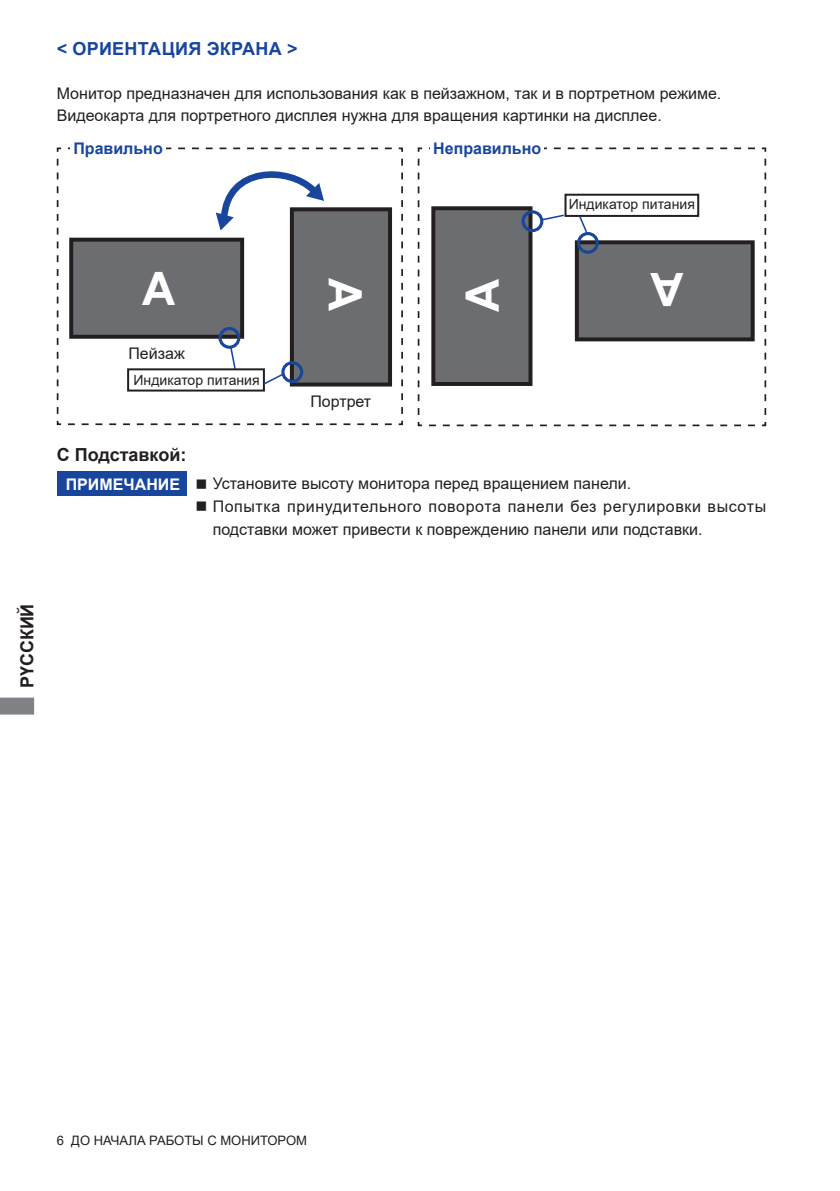
<style>
.page{position:relative;width:840px;height:1191px;background:#fff}
.page>*{position:absolute;margin:0;border:0;box-sizing:border-box;transform-origin:0 0}
.t1{font:700 46px "Arial";color:#fff}
.t2{font:700 18px "Arial";color:#231f20}
.t3{font:700 18px "Arial";letter-spacing:.015em;color:#18469d}
.t4{font:16px/22.6px "Arial";color:#231f20}
.t5{font:700 16px "Arial";color:#18469d}
.t6{font:700 16px "Arial";color:#fff}
.t7{font:14px "Arial";color:#231f20}
.t8{font:13px "Arial";color:#231f20}
</style>
<div class="page">
<svg style="left:0;top:697px;width:34px;height:17px"></svg>
<svg style="left:56px;top:147px;width:347px;height:279px"></svg>
<div style="left:71px;top:240px;width:171px;height:97px;background:#6c6d70"></div>
<div style="left:69px;top:238px;width:175px;height:101px;border:4px solid #231f20"></div>
<div style="left:292px;top:209px;width:98px;height:175px;background:#6c6d70"></div>
<div style="left:290px;top:207px;width:102px;height:179px;border:4px solid #231f20"></div>
<div style="left:70px;top:141px;width:96px;height:20px;background:#fff"></div>
<div style="left:218px;top:327px;width:22px;height:22px;border:3px solid #18469d;border-radius:50%"></div>
<svg style="left:229px;top:346px;width:8px;height:22px"></svg>
<div style="left:127px;top:368px;width:138px;height:23px;border:2px solid #231f20"></div>
<div style="left:281px;top:361px;width:22px;height:22px;border:3px solid #18469d;border-radius:50%"></div>
<svg style="left:262px;top:373px;width:22px;height:13px"></svg>
<svg style="left:417px;top:147px;width:349px;height:280px"></svg>
<div style="left:576px;top:242px;width:176px;height:97px;background:#6c6d70"></div>
<div style="left:574px;top:240px;width:180px;height:101px;border:4px solid #231f20"></div>
<div style="left:433px;top:208px;width:97px;height:176px;background:#6c6d70"></div>
<div style="left:431px;top:206px;width:101px;height:180px;border:4px solid #231f20"></div>
<div style="left:430px;top:141px;width:114px;height:19px;background:#fff"></div>
<div style="left:521px;top:210px;width:22px;height:22px;border:3px solid #18469d;border-radius:50%"></div>
<svg style="left:540px;top:213px;width:24px;height:8px"></svg>
<div style="left:564px;top:194px;width:134px;height:23px;border:2px solid #231f20"></div>
<div style="left:576px;top:232px;width:22px;height:22px;border:3px solid #18469d;border-radius:50%"></div>
<svg style="left:577px;top:215px;width:11px;height:18px"></svg>
<div style="left:57px;top:471px;width:130px;height:25px;background:#18469d"></div>
<svg style="left:216px;top:171px;width:108px;height:59px"></svg>
<p class="t3" style="left:57px;top:36px;width:242px">&lt; ОРИЕНТАЦИЯ ЭКРАНА &gt;</p>
<p class="t4" style="left:57px;top:82px;width:665px">Монитор предназначен для использования как в пейзажном, так и в портретном режиме.<br>Видеокарта для портретного дисплея нужна для вращения картинки на дисплее.</p>
<p class="t5" style="left:73px;top:137px;width:91px">Правильно</p>
<p class="t4" style="left:128px;top:342px;width:58px">Пейзаж</p>
<p class="t7" style="left:133px;top:370px;width:127px">Индикатор питания</p>
<h1 class="t1" style="left:377px;top:278px;width:35px;rotate:90deg">A</h1>
<p class="t4" style="left:310px;top:390px;width:62px">Портрет</p>
<p class="t5" style="left:433px;top:138px;width:109px">Неправильно</p>
<h1 class="t1" style="left:450px;top:312px;width:35px;rotate:-90deg">A</h1>
<p class="t7" style="left:568px;top:195px;width:127px">Индикатор питания</p>
<h1 class="t1" style="left:683px;top:321px;width:35px;rotate:-180deg">A</h1>
<p class="t2" style="left:57px;top:441px;width:131px">С Подставкой:</p>
<p class="t6" style="left:66px;top:473px;width:116px">ПРИМЕЧАНИЕ</p>
<p class="t4" style="left:195px;top:472px;width:437px">■ Установите высоту монитора перед вращением панели.</p>
<p class="t4" style="left:212px;top:495px;width:554px;text-indent:-17px">■ Попытка принудительного поворота панели без регулировки высоты подставки может привести к повреждению панели или подставки.</p>
<p class="t2" style="left:14px;top:688px;width:86px;rotate:-90deg">РҮССКИЙ</p>
<p class="t8" style="left:57px;top:1131px;width:251px">6 ДО НАЧАЛА РАБОТЫ С МОНИТОРОМ</p>
</div>
